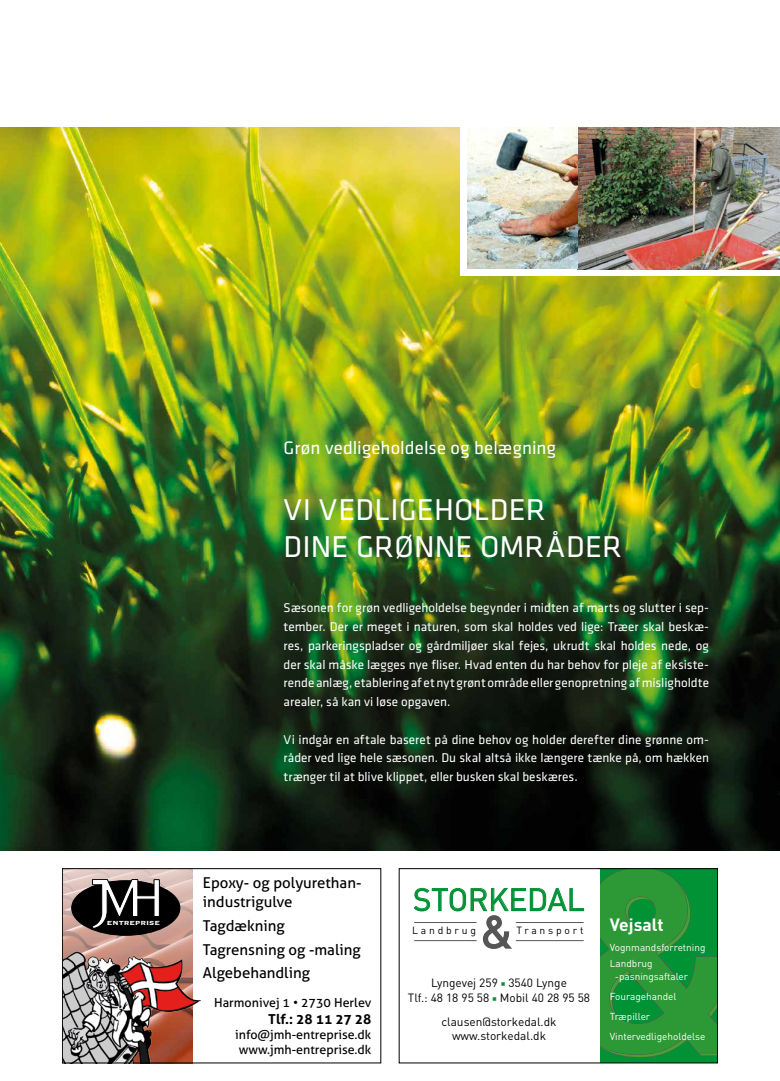
<style>
.page{position:relative;width:780px;height:1081px;background:#fff}
.page>*{position:absolute;margin:0;border:0;box-sizing:border-box;transform-origin:0 0}
.t1{font:700 257.62px "DIN Pro";color:#2d9936}
.t2{font:44px "DIN Pro";color:#565656}
.t3{font:31.25px/37.5px "Klavika";letter-spacing:.005em;color:#fff}
.t4{font:31px "DIN Pro";color:#029236}
.t5{font:18.75px "Klavika";letter-spacing:.005em;color:#fff}
.t6{font:700 17.5px "DIN Pro";color:#fff}
.t7{font:15px/23.8px "Aller";color:#000}
.t8{font:700 13.75px "Aller";color:#000}
.t9{font:13.12px/18.8px "Klavika";color:#fff;text-align:justify}
.t10{font:12.5px/15px "Aller";color:#000}
.t11{font:11.88px/14.2px "DIN Pro";color:#000;text-align:center}
.t12{font:10.38px "DIN Pro";letter-spacing:.27em;color:#000}
.t13{font:10px/20px "DIN Pro";color:#fff}
.t14{font:9.25px "Copperplate Thirty Three BC";color:#fff}
.s1{font-family:"Minion Pro";color:#029236}
</style>
<div class="page">
<img style="left:0;top:128px;width:780px;height:722px">
<div style="left:461px;top:120px;width:319px;height:156px;background:#fff"></div>
<img style="left:468px;top:128px;width:312px;height:141px">
<svg style="left:64px;top:870px;width:137px;height:131px;background:#d5b5ac"></svg>
<img style="left:64px;top:951px;width:136px;height:110px">
<div style="left:72px;top:880px;width:108px;height:55px;background:#000;border-radius:50%"></div>
<svg style="left:92px;top:879px;width:68px;height:50px"></svg>
<div style="left:62px;top:868px;width:319px;height:195px;border:1px solid #000"></div>
<div style="left:598px;top:868px;width:120px;height:195px;background:#029236"></div>
<div style="left:399px;top:869px;width:200px;height:193px;background:#fff"></div>
<svg style="left:413px;top:870px;width:303px;height:187px"></svg>
<hr style="left:414px;top:922px;width:62px;height:1px;background:#565656">
<hr style="left:516px;top:922px;width:67px;height:1px;background:#565656">
<hr style="left:414px;top:940px;width:62px;height:1px;background:#565656">
<hr style="left:516px;top:940px;width:67px;height:1px;background:#565656">
<div style="left:399px;top:868px;width:319px;height:195px;border:1px solid #000"></div>
<p class="t14" style="left:107px;top:918px;width:55px">entreprise</p>
<h3 class="t5" style="left:283px;top:437px;width:274px">Grøn vedligeholdelse og belægning</h3>
<h3 class="t3" style="left:283px;top:491px;width:340px">VI VEDLIGEHOLDER<br>DINE GRØNNE OMRÅDER</h3>
<p class="t9" style="left:283px;top:599px;width:427px">Sæsonen for grøn vedligeholdelse begynder i midten af marts og slutter i sep&shy;tember. Der er meget i naturen, som skal holdes ved lige: Træer skal beskæ&shy;res, parkeringspladser og gårdmiljøer skal fejes, ukrudt skal holdes nede, og der skal måske lægges nye fliser. Hvad enten du har behov for pleje af eksiste&shy;rende anlæg, etablering af et nyt grønt område eller genopretning af misligholdte arealer, så kan vi løse opgaven.</p>
<p class="t9" style="left:283px;top:730px;width:427px">Vi indgår en aftale baseret på dine behov og holder derefter dine grønne om&shy;råder ved lige hele sæsonen. Du skal altså ikke længere tænke på, om hækken trænger til at blive klippet, eller busken skal beskæres.</p>
<p class="t7" style="left:203px;top:873px;width:160px;line-height:18.8px">Epoxy- og polyurethan&shy;industrigulve</p>
<p class="t7" style="left:203px;top:913px;width:159px">Tagdækning<br>Tagrensning og -maling<br>Algebehandling</p>
<p class="t10" style="left:214px;top:995px;width:159px">Harmonivej 1 • 2730 Herlev</p>
<p class="t8" style="left:268px;top:1010px;width:105px">Tlf.: 28 11 27 28</p>
<p class="t10" style="left:235px;top:1026px;width:138px">info@jmh-entreprise.dk www.jmh-entreprise.dk</p>
<h1 class="t1" style="left:561px;top:784px;width:187px">&amp;</h1>
<h3 class="t4" style="left:413px;top:878px;width:173px">STORKEDAL</h3>
<p class="t12" style="left:412px;top:923px;width:65px">Landbrug</p>
<p class="t12" style="left:516px;top:923px;width:69px">Transport</p>
<h2 class="t2" style="left:480px;top:902px;width:34px">&amp;</h2>
<h3 class="t6" style="left:609px;top:913px;width:55px">Vejsalt</h3>
<p class="t13" style="left:609px;top:939px;width:97px;line-height:16.2px">Vognmandsforretning<br>Landbrug</p>
<p class="t13" style="left:609px;top:966px;width:97px;text-indent:5px">-pasningsaftaler<br>Fouragehandel<br>Træpiller<br>Vintervedligeholdelse</p>
<p class="t11" style="left:408px;top:975px;width:184px">Lyngevej 259 <span class="s1">■</span> 3540 Lynge<br>Tlf.: 48 18 95 58 <span class="s1">■</span> Mobil 40 28 95 58</p>
<p class="t11" style="left:441px;top:1013px;width:117px">clausen@storkedal.dk www.storkedal.dk</p>
</div>
